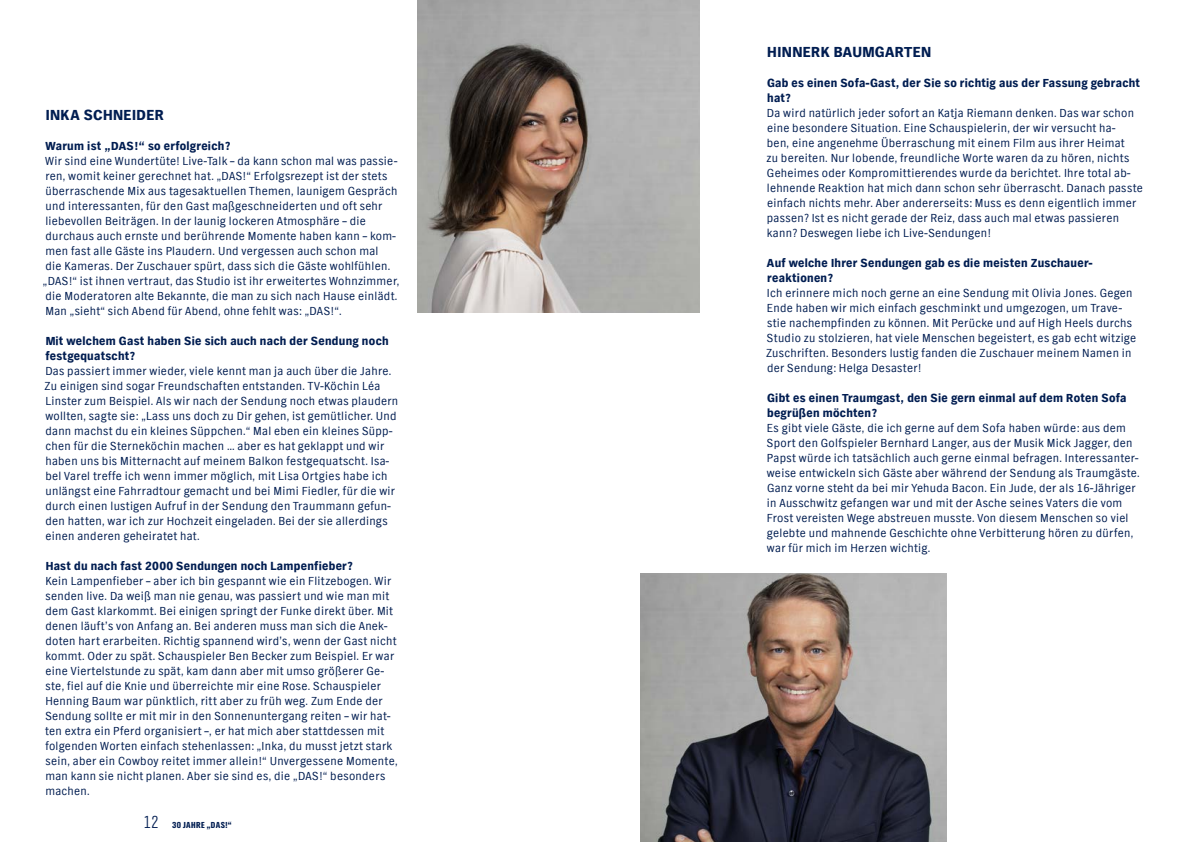
<style>
.page{position:relative;width:1191px;height:842px;background:#fff}
.page>*{position:absolute;margin:0;border:0;box-sizing:border-box;transform-origin:0 0}
.t1{font:900 15px "NDR Sans";letter-spacing:.025em;color:#001d51}
.t2{font:12px/15px "NDR Sans";letter-spacing:.025em;color:#001d51}
.t3{font:900 12px/15px "NDR Sans";letter-spacing:.025em;color:#001d51}
.t4{font:900 9px "NDR Sans Cond";letter-spacing:.04em;color:#001d51}
.s1{font-weight:300;font-size:18px}
</style>
<div class="page">
<img style="left:641px;top:573px;width:305px;height:269px">
<img style="left:417px;top:0;width:282px;height:312px">
<p class="t1" style="left:46px;top:105px;width:119px">INKA SCHNEIDER</p>
<p class="t3" style="left:45px;top:138px;width:186px">Warum ist „DAS!“ so erfolgreich?</p>
<p class="t2" style="left:43px;top:153px;width:358px">Wir sind eine Wundertüte! Live-Talk – da kann schon mal was passie&shy;ren, womit keiner gerechnet hat. „DAS!“ Erfolgsrezept ist der stets überraschende Mix aus tagesaktuellen Themen, launigem Gespräch und interessanten, für den Gast maßgeschneiderten und oft sehr liebevollen Beiträgen. In der launig lockeren Atmosphäre – die durchaus auch ernste und berührende Momente haben kann – kom&shy;men fast alle Gäste ins Plaudern. Und vergessen auch schon mal<br>die Kameras. Der Zuschauer spürt, dass sich die Gäste wohlfühlen. „DAS!“ ist ihnen vertraut, das Studio ist ihr erweitertes Wohnzimmer, die Moderatoren alte Bekannte, die man zu sich nach Hause einlädt.<br>Man „sieht“ sich Abend für Abend, ohne fehlt was: „DAS!“.</p>
<p class="t3" style="left:45px;top:333px;width:345px">Mit welchem Gast haben Sie sich auch nach der Sendung noch festgequatscht?</p>
<p class="t2" style="left:44px;top:363px;width:355px">Das passiert immer wieder, viele kennt man ja auch über die Jahre.<br>Zu einigen sind sogar Freundschaften entstanden. TV-Köchin Léa Linster zum Beispiel. Als wir nach der Sendung noch etwas plaudern wollten, sagte sie: „Lass uns doch zu Dir gehen, ist gemütlicher. Und dann machst du ein kleines Süppchen.“ Mal eben ein kleines Süpp&shy;chen für die Sterneköchin machen … aber es hat geklappt und wir haben uns bis Mitternacht auf meinem Balkon festgequatscht. Isa&shy;bel Varel treffe ich wenn immer möglich, mit Lisa Ortgies habe ich unlängst eine Fahrradtour gemacht und bei Mimi Fiedler, für die wir durch einen lustigen Aufruf in der Sendung den Traummann gefun&shy;den hatten, war ich zur Hochzeit eingeladen. Bei der sie allerdings einen anderen geheiratet hat.</p>
<p class="t3" style="left:46px;top:558px;width:308px">Hast du nach fast 2000 Sendungen noch Lampenfieber?</p>
<p class="t2" style="left:45px;top:573px;width:354px">Kein Lampenfieber – aber ich bin gespannt wie ein Flitzebogen. Wir senden live. Da weiß man nie genau, was passiert und wie man mit dem Gast klarkommt. Bei einigen springt der Funke direkt über. Mit denen läuft’s von Anfang an. Bei anderen muss man sich die Anek&shy;doten hart erarbeiten. Richtig spannend wird’s, wenn der Gast nicht kommt. Oder zu spät. Schauspieler Ben Becker zum Beispiel. Er war eine Viertelstunde zu spät, kam dann aber mit umso größerer Ge&shy;ste, fiel auf die Knie und überreichte mir eine Rose. Schauspieler Henning Baum war pünktlich, ritt aber zu früh weg. Zum Ende der Sendung sollte er mit mir in den Sonnenuntergang reiten – wir hat&shy;ten extra ein Pferd organisiert –, er hat mich aber stattdessen mit folgenden Worten einfach stehenlassen: „Inka, du musst jetzt stark sein, aber ein Cowboy reitet immer allein!“ Unvergessene Momente, man kann sie nicht planen. Aber sie sind es, die „DAS!“ besonders machen.</p>
<p class="t4" style="left:143px;top:819px;width:90px"><span class="s1">12</span> 30 JAHRE „DAS!“</p>
<p class="t1" style="left:767px;top:42px;width:166px">HINNERK BAUMGARTEN</p>
<p class="t3" style="left:767px;top:75px;width:374px">Gab es einen Sofa-Gast, der Sie so richtig aus der Fassung gebracht hat?</p>
<p class="t2" style="left:766px;top:105px;width:378px">Da wird natürlich jeder sofort an Katja Riemann denken. Das war schon eine besondere Situation. Eine Schauspielerin, der wir versucht ha-<br>ben, eine angenehme Überraschung mit einem Film aus ihrer Heimat<br>zu bereiten. Nur lobende, freundliche Worte waren da zu hören, nichts Geheimes oder Kompromittierendes wurde da berichtet. Ihre total ab&shy;lehnende Reaktion hat mich dann schon sehr überrascht. Danach passte einfach nichts mehr. Aber andererseits: Muss es denn eigentlich immer passen? Ist es nicht gerade der Reiz, dass auch mal etwas passieren kann? Deswegen liebe ich Live-Sendungen!</p>
<p class="t3" style="left:767px;top:255px;width:327px">Auf welche Ihrer Sendungen gab es die meisten Zuschauer&shy;reaktionen?</p>
<p class="t2" style="left:766px;top:285px;width:372px">Ich erinnere mich noch gerne an eine Sendung mit Olivia Jones. Gegen Ende haben wir mich einfach geschminkt und umgezogen, um Trave&shy;stie nachempfinden zu können. Mit Perücke und auf High Heels durchs Studio zu stolzieren, hat viele Menschen begeistert, es gab echt witzige Zuschriften. Besonders lustig fanden die Zuschauer meinem Namen in der Sendung: Helga Desaster!</p>
<p class="t3" style="left:767px;top:390px;width:361px">Gibt es einen Traumgast, den Sie gern einmal auf dem Roten Sofa begrüßen möchten?</p>
<p class="t2" style="left:767px;top:420px;width:374px">Es gibt viele Gäste, die ich gerne auf dem Sofa haben würde: aus dem Sport den Golfspieler Bernhard Langer, aus der Musik Mick Jagger, den Papst würde ich tatsächlich auch gerne einmal befragen. Interessanter&shy;weise entwickeln sich Gäste aber während der Sendung als Traumgäste.<br>Ganz vorne steht da bei mir Yehuda Bacon. Ein Jude, der als 16-Jähriger in Ausschwitz gefangen war und mit der Asche seines Vaters die vom Frost vereisten Wege abstreuen musste. Von diesem Menschen so viel gelebte und mahnende Geschichte ohne Verbitterung hören zu dürfen, war für mich im Herzen wichtig.</p>
</div>
